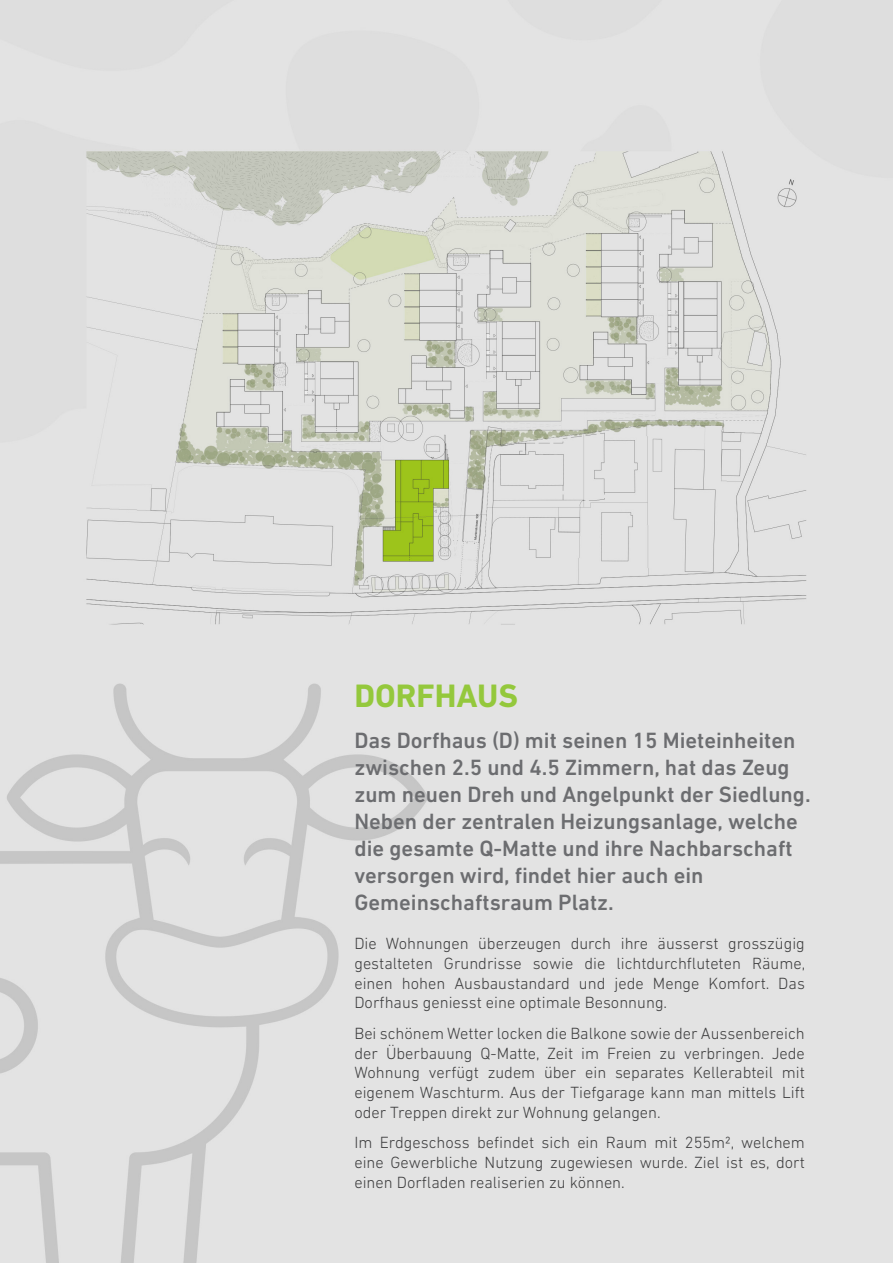
<style>
.page{position:relative;width:893px;height:1263px;background:#fff}
.page>*{position:absolute;margin:0;border:0;box-sizing:border-box;transform-origin:0 0}
.t1{font:700 33px "DIN Next LT Pro";color:#94c83c}
.t2{font:500 22.5px/27px "DIN Next LT Pro";color:#6c6d70}
.t3{font:300 16.5px/19.8px "DIN Next LT Pro";color:#3e3e3f;text-align:justify}
</style>
<div class="page">
<img style="left:0;top:0;width:893px;height:1263px">
<h1 class="t1" style="left:354px;top:676px;width:165px">DORFHAUS</h1>
<p class="t2" style="left:354px;top:727px;width:458px">Das Dorfhaus (D) mit seinen 15 Mieteinheiten zwischen 2.5 und 4.5 Zimmern, hat das Zeug zum neuen Dreh und Angelpunkt der Siedlung.<br>Neben der zentralen Heizungsanlage, welche die gesamte Q-Matte und ihre Nachbarschaft versorgen wird, findet hier auch ein Gemeinschaftsraum Platz.</p>
<p class="t3" style="left:354px;top:933px;width:452px">Die Wohnungen überzeugen durch ihre äusserst grosszügig gestalteten Grundrisse sowie die lichtdurchfluteten Räume, einen hohen Ausbaustandard und jede Menge Komfort. Das Dorfhaus geniesst eine optimale Besonnung.</p>
<p class="t3" style="left:354px;top:1023px;width:452px">Bei schönem Wetter locken die Balkone sowie der Aussenbereich der Überbauung Q-Matte, Zeit im Freien zu verbringen. Jede Wohnung verfügt zudem über ein separates Kellerabteil mit eigenem Waschturm. Aus der Tiefgarage kann man mittels Lift oder Treppen direkt zur Wohnung gelangen.</p>
<p class="t3" style="left:354px;top:1132px;width:452px">Im Erdgeschoss befindet sich ein Raum mit 255m2, welchem eine Gewerbliche Nutzung zugewiesen wurde. Ziel ist es, dort einen Dorfladen realiserien zu können.</p>
</div>
